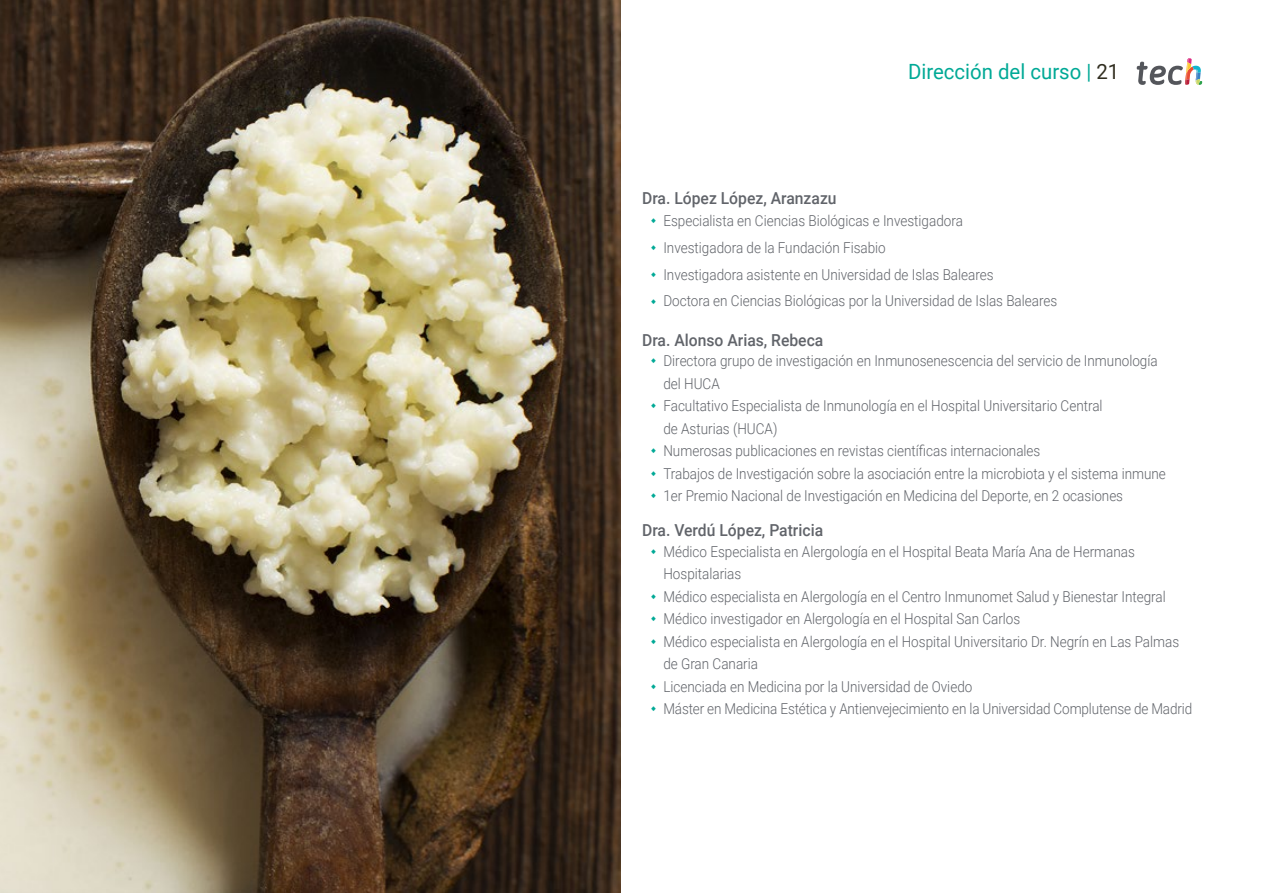
<style>
.page{position:relative;width:1263px;height:893px;background:#fff}
.page>*{position:absolute;margin:0;border:0;box-sizing:border-box;transform-origin:0 0}
.t1{font:21px "Roboto";color:#00a996}
.t2{font:500 16.5px "Roboto";color:#61646a;scale:.95 1}
.t3{font:300 15px/22.5px "Roboto";color:#61646a;scale:.9 1}
.s1{color:#312e20}
</style>
<div class="page">
<img style="left:0;top:0;width:621px;height:893px">
<svg style="left:1137px;top:58px;width:65px;height:27px"></svg>
<h1 class="t1" style="left:908px;top:57px;width:213px">Dirección del curso | <span class="s1">21</span></h1>
<p class="t2" style="left:642px;top:186px;width:206px">Dra. López López, Aranzazu</p>
<p class="t3" style="left:663px;top:207px;width:439px;line-height:26.7px">Especialista en Ciencias Biológicas e Investigadora<br>Investigadora de la Fundación Fisabio<br>Investigadora asistente en Universidad de Islas Baleares<br>Doctora en Ciencias Biológicas por la Universidad de Islas Baleares</p>
<p class="t2" style="left:642px;top:328px;width:192px">Dra. Alonso Arias, Rebeca</p>
<p class="t3" style="left:663px;top:349px;width:560px">Directora grupo de investigación en Inmunosenescencia del servicio de Inmunología del HUCA<br>Facultativo Especialista de Inmunología en el Hospital Universitario Central<br>de Asturias (HUCA)<br>Numerosas publicaciones en revistas científicas internacionales<br>Trabajos de Investigación sobre la asociación entre la microbiota y el sistema inmune 1er Premio Nacional de Investigación en Medicina del Deporte, en 2 ocasiones</p>
<p class="t2" style="left:642px;top:519px;width:192px">Dra. Verdú López, Patricia</p>
<p class="t3" style="left:663px;top:539px;width:589px">Médico Especialista en Alergología en el Hospital Beata María Ana de Hermanas Hospitalarias<br>Médico especialista en Alergología en el Centro Inmunomet Salud y Bienestar Integral Médico investigador en Alergología en el Hospital San Carlos<br>Médico especialista en Alergología en el Hospital Universitario Dr. Negrín en Las Palmas de Gran Canaria<br>Licenciada en Medicina por la Universidad de Oviedo<br>Máster en Medicina Estética y Antienvejecimiento en la Universidad Complutense de Madrid</p>
</div>
